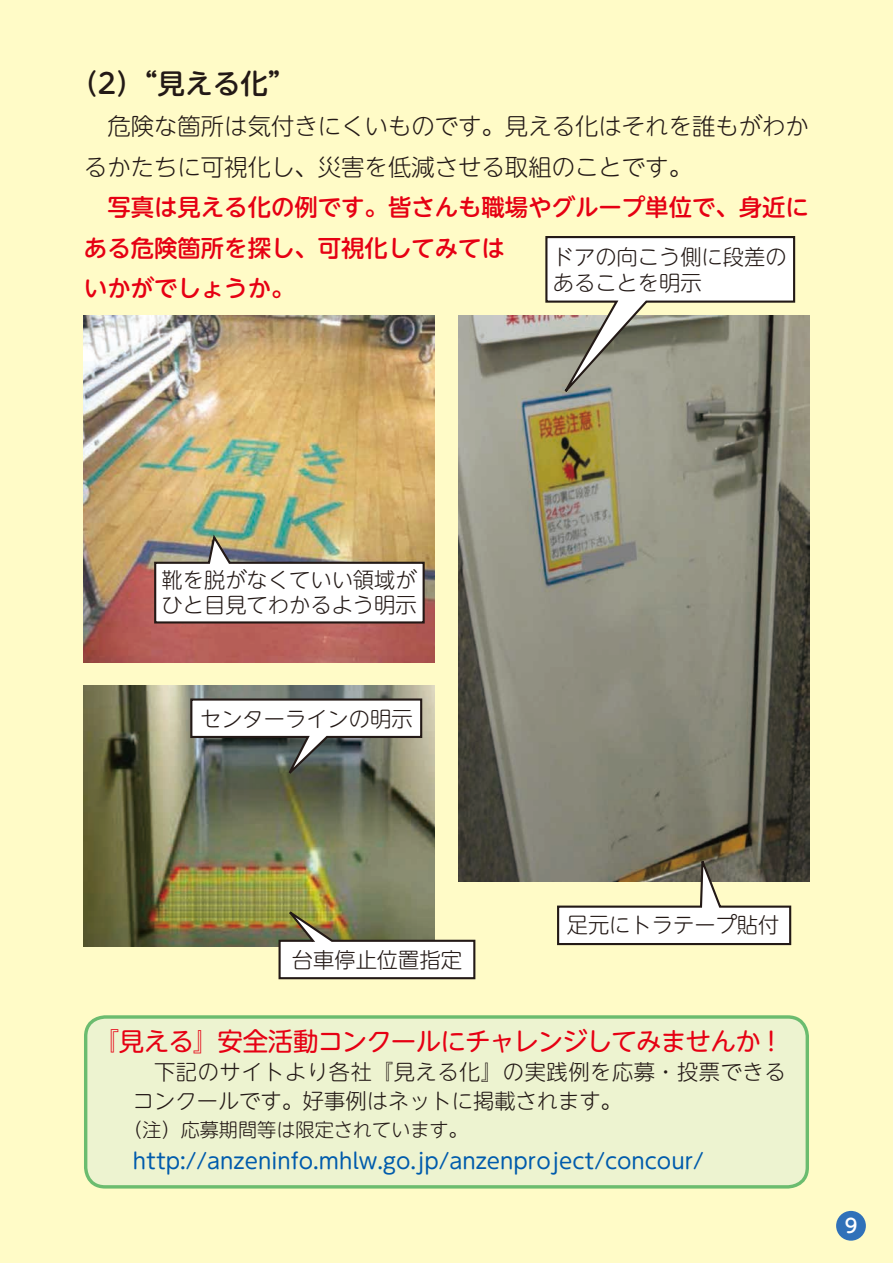
<style>
.page{position:relative;width:893px;height:1263px;background:#fffbc7}
.page>*{position:absolute;margin:0;border:0;box-sizing:border-box;transform-origin:0 0}
.t1{font:500 27.6px "UD Shin M Go Pro";color:#231916}
.t2{font:25.5px "UD Shin M Go Pro";letter-spacing:-.03em;color:#e60013}
.t3{font:500 23.4px/40.3px "UD Shin M Go Pro";color:#e60013}
.t4{font:300 23.4px/40.3px "UD Shin M Go Pro";color:#231916}
.t5{font:300 21.3px/25.5px "UD Shin M Go Pro";color:#231916}
.t6{font:300 21.3px/29.7px "UD Shin M Go Pro";letter-spacing:.025em;color:#231916}
.t7{font:21.3px "UD Shin M Go Pro";color:#005bac}
.t8{font:300 19.2px "UD Shin M Go Pro";color:#231916}
.t9{font:500 19.2px "UD Shin M Go Pro";color:#fff}
</style>
<div class="page">
<div style="left:86px;top:1017px;width:721px;height:170px;background:#edf3d0;border-radius:20px"></div>
<div style="left:84px;top:1015px;width:725px;height:173px;border:3px solid #6bbc6f;border-radius:20px"></div>
<img style="left:84px;top:316px;width:351px;height:346px">
<img style="left:84px;top:686px;width:351px;height:260px">
<img style="left:458px;top:316px;width:351px;height:565px">
<svg style="left:189px;top:697px;width:234px;height:86px;background:#a0a39d"></svg>
<svg style="left:277px;top:902px;width:199px;height:78px;background:#c1bfa8"></svg>
<svg style="left:556px;top:851px;width:236px;height:95px"></svg>
<svg style="left:544px;top:236px;width:252px;height:171px;background:#bdbcb2"></svg>
<svg style="left:153px;top:532px;width:273px;height:93px;background:#d7d1c5"></svg>
<div style="left:836px;top:1211px;width:30px;height:30px;background:#3071b9;border-radius:50%"></div>
<p class="t1" style="left:70px;top:62px;width:227px">（2）“見える化”</p>
<p class="t4" style="left:84px;top:105px;width:726px;text-indent:23px">危険な箇所は気付きにくいものです。見える化はそれを誰もがわかるかたちに可視化し、災害を低減させる取組のことです。</p>
<p class="t3" style="left:84px;top:186px;width:726px;text-indent:23px">写真は見える化の例です。皆さんも職場やグループ単位で、身近にある危険箇所を探し、可視化してみては<br>いかがでしょうか。</p>
<p class="t5" style="left:553px;top:243px;width:235px">ドアの向こう側に段差のあることを明示</p>
<p class="t5" style="left:162px;top:566px;width:257px">靴を脱がなくていい領域がひと目見てわかるよう明示</p>
<p class="t5" style="left:200px;top:705px;width:214px">センターラインの明示</p>
<p class="t5" style="left:292px;top:946px;width:172px">台車停止位置指定</p>
<p class="t5" style="left:567px;top:911px;width:214px">足元にトラテープ貼付</p>
<p class="t2" style="left:94px;top:1021px;width:692px">『見える』安全活動コンクールにチャレンジしてみませんか！</p>
<p class="t6" style="left:133px;top:1055px;width:654px;text-indent:21px">下記のサイトより各社『見える化』の実践例を応募・投票できるコンクールです。好事例はネットに掲載されます。</p>
<p class="t8" style="left:123px;top:1114px;width:346px">（注）応募期間等は限定されています。</p>
<p class="t7" style="left:133px;top:1143px;width:572px">http://anzeninfo.mhlw.go.jp/anzenproject/concour/</p>
<p class="t9" style="left:845px;top:1210px;width:14px">9</p>
</div>
